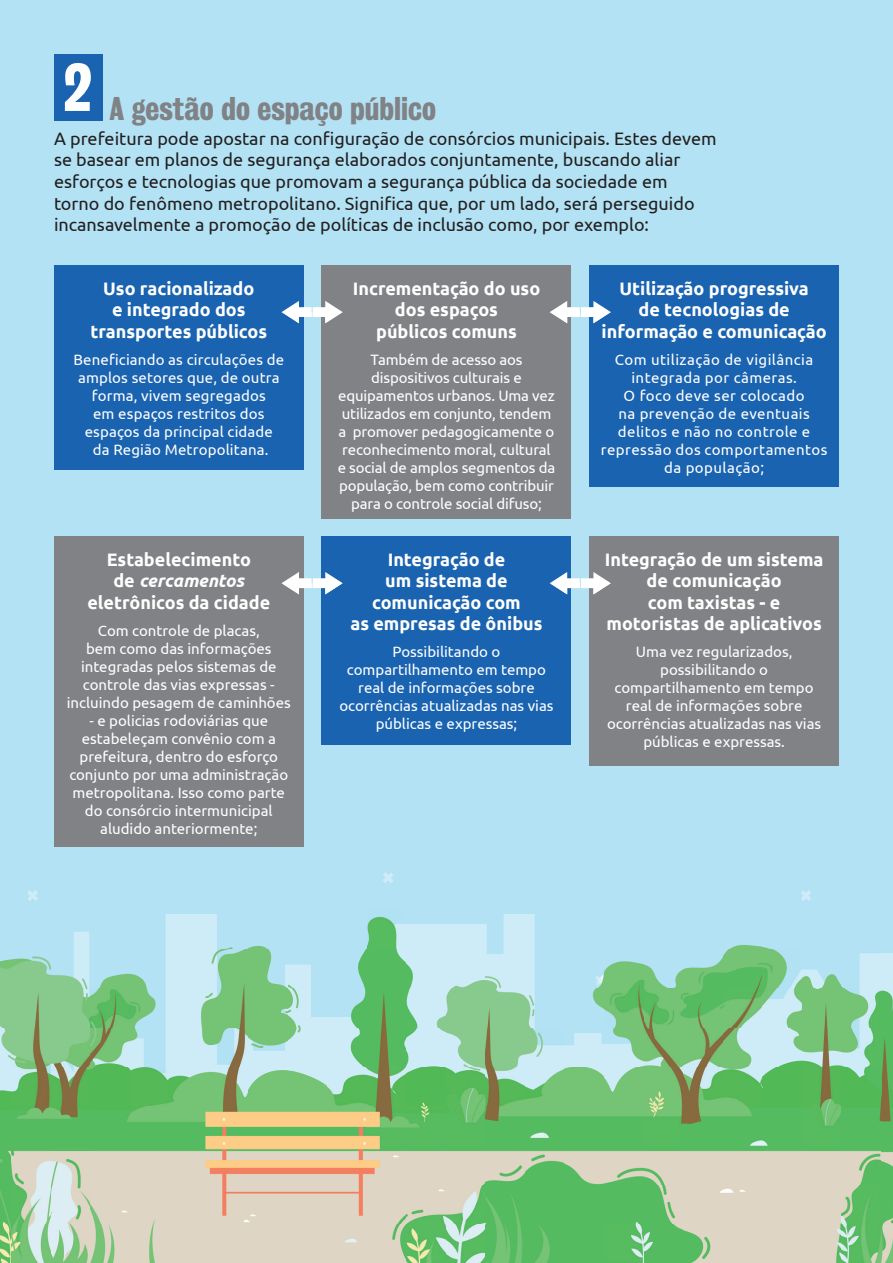
<style>
.page{position:relative;width:893px;height:1263px;background:#fff}
.page>*{position:absolute;margin:0;border:0;box-sizing:border-box;transform-origin:0 0}
.t1{font:700 30px "Bureau Grot Condensed";color:#808285}
.t2{font:18px/21.6px "Ubuntu";color:#231f20}
.t3{font:700 18px/21.6px "Ubuntu";color:#fff;text-align:center}
.t4{font:15px/18px "Ubuntu";color:#fff;text-align:center}
.t5{font:15px/18px "Ubuntu";letter-spacing:.03em;color:#fff;text-align:center}
.s1{font-style:italic}
</style>
<div class="page">
<div style="left:0;top:0;width:893px;height:1129px;background:#b2e2f4"></div>
<img style="left:0;top:872px;width:893px;height:391px">
<div style="left:54px;top:54px;width:48px;height:66px;background:#1963b0"></div>
<div style="left:54px;top:265px;width:250px;height:205px;background:#1963b0"></div>
<div style="left:322px;top:265px;width:249px;height:254px;background:#808285"></div>
<div style="left:589px;top:265px;width:250px;height:222px;background:#1963b0"></div>
<div style="left:54px;top:536px;width:250px;height:311px;background:#808285"></div>
<div style="left:322px;top:536px;width:249px;height:208px;background:#1963b0"></div>
<div style="left:589px;top:536px;width:250px;height:229px;background:#808285"></div>
<svg style="left:282px;top:572px;width:61px;height:22px"></svg>
<svg style="left:550px;top:572px;width:61px;height:22px"></svg>
<svg style="left:282px;top:301px;width:61px;height:22px"></svg>
<svg style="left:550px;top:301px;width:61px;height:22px"></svg>
<h1 class="t1" style="left:63px;top:91px;width:374px"><sup>2</sup> A gestão do espaço público</h1>
<p class="t2" style="left:54px;top:127px;width:664px">A prefeitura pode apostar na configuração de consórcios municipais. Estes devem se basear em planos de segurança elaborados conjuntamente, buscando aliar esforços e tecnologias que promovam a segurança pública da sociedade em torno do fenômeno metropolitano. Significa que, por um lado, será perseguido incansavelmente a promoção de políticas de inclusão como, por exemplo:</p>
<p class="t3" style="left:90px;top:277px;width:178px">Uso racionalizado<br>e integrado dos transportes públicos</p>
<p class="t4" style="left:73px;top:350px;width:212px">Beneficiando as circulações de amplos setores que, de outra forma, vivem segregados<br>em espaços restritos dos espaços da principal cidade<br>da Região Metropolitana.</p>
<p class="t3" style="left:87px;top:548px;width:184px">Estabelecimento<br>de <span class="s1">cercamentos </span>eletrônicos da cidade</p>
<p class="t4" style="left:67px;top:621px;width:226px">Com controle de placas,<br>bem como das informações integradas pelos sistemas de controle das vias expressas - incluindo pesagem de caminhões</p>
<p class="t4" style="left:69px;top:711px;width:220px">- e policias rodoviárias que estabeleçam convênio com a prefeitura, dentro do esforço conjunto por uma administração metropolitana. Isso como parte do consórcio intermunicipal aludido anteriormente;</p>
<p class="t3" style="left:353px;top:277px;width:189px">Incrementação do uso dos espaços<br>públicos comuns</p>
<p class="t4" style="left:338px;top:350px;width:219px">Também de acesso aos dispositivos culturais e equipamentos urbanos. Uma vez utilizados em conjunto, tendem a promover pedagogicamente o reconhecimento moral, cultural e social de amplos segmentos da população, bem como contribuir para o controle social difuso;</p>
<p class="t3" style="left:350px;top:548px;width:194px">Integração de<br>um sistema de comunicação com<br>as empresas de ônibus</p>
<p class="t4" style="left:339px;top:642px;width:216px">Possibilitando o compartilhamento em tempo real de informações sobre ocorrências atualizadas nas vias públicas e expressas;</p>
<p class="t3" style="left:601px;top:277px;width:227px">Utilização progressiva<br>de tecnologias de informação e comunicação</p>
<p class="t5" style="left:601px;top:350px;width:228px">Com utilização de vigilância integrada por câmeras.<br>O foco deve ser colocado<br>na prevenção de eventuais delitos e não no controle e repressão dos comportamentos da população;</p>
<p class="t3" style="left:605px;top:548px;width:220px">Integração de um sistema de comunicação<br>com taxistas - e motoristas de aplicativos</p>
<p class="t4" style="left:607px;top:642px;width:216px">Uma vez regularizados, possibilitando o compartilhamento em tempo real de informações sobre ocorrências atualizadas nas vias públicas e expressas.</p>
</div>
